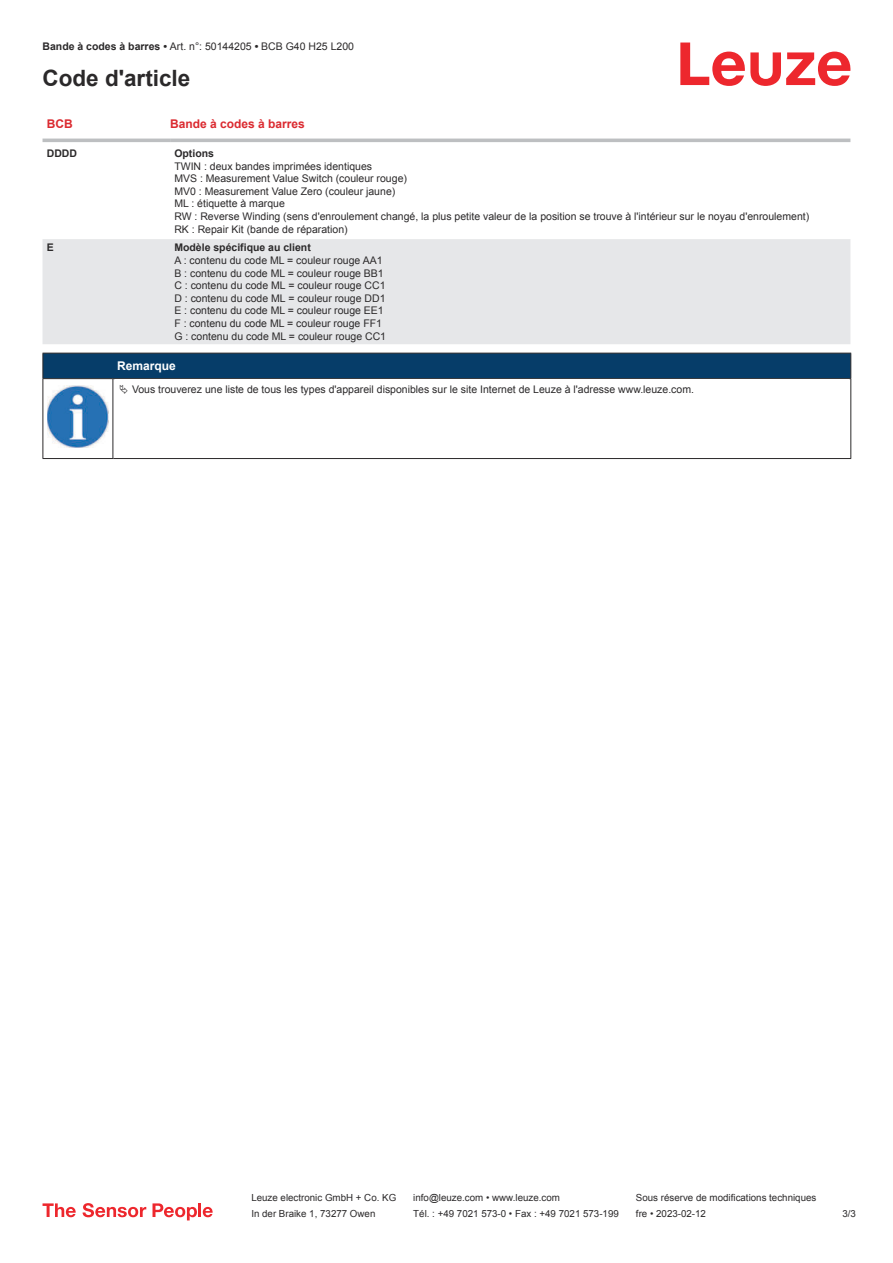
<style>
.page{position:relative;width:893px;height:1263px;background:#fff}
.page>*{position:absolute;margin:0;border:0;box-sizing:border-box;transform-origin:0 0}
.t1{font:700 22.5px "Arial";color:#2b292a}
.t2{font:700 12px "Arial";color:#db2a30}
.t3{font:700 12px "Arial";color:#fff}
.t4{font:10.5px/12.6px "Arial";color:#2b292a}
.t5{font:700 10.5px "Arial";color:#2b292a}
.t6{font:9.75px "Arial";color:#2b292a}
.s1{font-weight:700}
</style>
<div class="page">
<svg style="left:680px;top:43px;width:170px;height:43px"></svg>
<svg style="left:43px;top:138px;width:807px;height:1px"></svg>
<div style="left:43px;top:239px;width:807px;height:105px;background:#e6e7e9"></div>
<hr style="left:43px;top:139px;width:127px;height:3px;background:#bdbfc1">
<hr style="left:170px;top:139px;width:680px;height:3px;background:#bdbfc1">
<svg style="left:43px;top:1203px;width:33px;height:14px"></svg>
<svg style="left:83px;top:1203px;width:63px;height:14px"></svg>
<svg style="left:153px;top:1203px;width:44px;height:17px"></svg>
<hr style="left:198px;top:1203px;width:3px;height:14px;background:#ed272d">
<svg style="left:203px;top:1207px;width:10px;height:10px"></svg>
<div style="left:43px;top:353px;width:808px;height:26px;background:#063d69"></div>
<hr style="left:113px;top:378px;width:738px;height:1px;background:#2b292a">
<hr style="left:43px;top:379px;width:1px;height:75px;background:#2b292a">
<hr style="left:113px;top:379px;width:1px;height:75px;background:#2b292a">
<hr style="left:850px;top:379px;width:1px;height:75px;background:#2b292a">
<hr style="left:43px;top:458px;width:70px;height:1px;background:#2b292a">
<hr style="left:113px;top:458px;width:738px;height:1px;background:#2b292a">
<img style="left:47px;top:385px;width:61px;height:63px">
<p class="t4" style="left:43px;top:41px;width:313px"><span class="s1">Bande à codes à barres •</span> Art. n°: 50144205 <span class="s1">•</span> BCB G40 H25 L200</p>
<h1 class="t1" style="left:43px;top:70px;width:149px">Code d'article</h1>
<p class="t2" style="left:47px;top:119px;width:27px">BCB</p>
<p class="t2" style="left:170px;top:119px;width:136px">Bande à codes à barres</p>
<p class="t5" style="left:47px;top:149px;width:32px">DDDD</p>
<p class="t5" style="left:174px;top:149px;width:41px">Options</p>
<p class="t4" style="left:174px;top:161px;width:636px">TWIN : deux bandes imprimées identiques<br>MVS : Measurement Value Switch (couleur rouge)<br>MV0 : Measurement Value Zero (couleur jaune)<br>ML : étiquette à marque<br>RW : Reverse Winding (sens d'enroulement changé, la plus petite valeur de la position se trouve à l'intérieur sur le noyau d'enroulement)<br>RK : Repair Kit (bande de réparation)</p>
<p class="t5" style="left:47px;top:244px;width:9px">E</p>
<p class="t5" style="left:174px;top:244px;width:138px">Modèle spécifique au client</p>
<p class="t4" style="left:174px;top:255px;width:213px">A : contenu du code ML = couleur rouge AA1<br>B : contenu du code ML = couleur rouge BB1<br>C : contenu du code ML = couleur rouge CC1<br>D : contenu du code ML = couleur rouge DD1<br>E : contenu du code ML = couleur rouge EE1<br>F : contenu du code ML = couleur rouge FF1<br>G : contenu du code ML = couleur rouge CC1</p>
<p class="t3" style="left:117px;top:361px;width:60px">Remarque</p>
<p class="t4" style="left:132px;top:384px;width:563px">Vous trouverez une liste de tous les types d'appareil disponibles sur le site Internet de Leuze à l'adresse www.leuze.com.</p>
<p class="t6" style="left:251px;top:1194px;width:146px">Leuze electronic GmbH + Co. KG</p>
<p class="t6" style="left:413px;top:1194px;width:148px">info@leuze.com • www.leuze.com</p>
<p class="t6" style="left:636px;top:1194px;width:182px">Sous réserve de modifications techniques</p>
<p class="t6" style="left:251px;top:1210px;width:126px">In der Braike 1, 73277 Owen</p>
<p class="t6" style="left:413px;top:1210px;width:207px">Tél. : +49 7021 573-0 • Fax : +49 7021 573-199</p>
<p class="t6" style="left:636px;top:1210px;width:72px">fre • 2023-02-12</p>
<p class="t6" style="left:842px;top:1210px;width:15px">3 /3</p>
</div>
